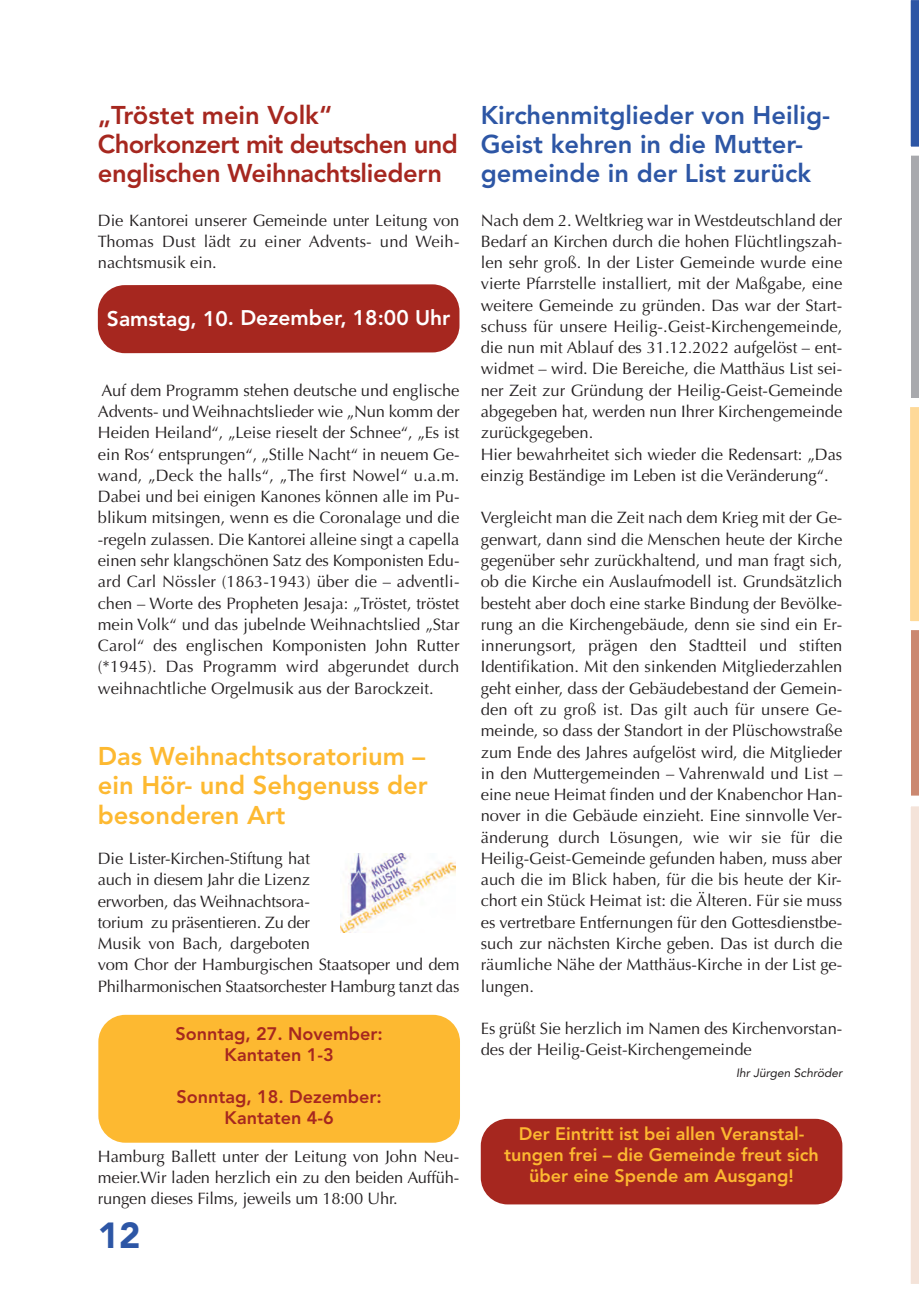
<style>
.page{position:relative;width:919px;height:1289px;background:#fff}
.page>*{position:absolute;margin:0;border:0;box-sizing:border-box;transform-origin:0 0}
.t1{font:900 36px "Avenir";color:#2d56a5}
.t2{font:800 25.5px/29.1px "Avenir";color:#2d56a5}
.t3{font:800 25.5px/29.1px "Avenir";letter-spacing:-.015em;color:#a6271f}
.t4{font:800 25.5px/29.1px "Avenir";color:#fdb931;text-align:justify}
.t5{font:800 21px "Avenir";letter-spacing:-.005em;color:#fff}
.t6{font:800 18px/21px "Avenir";color:#fdb931;text-align:center}
.t7{font:800 18px/21px "Avenir";color:#a6271f;text-align:center}
.t8{font:16.5px/21.3px "Optima";color:#231f20;text-align:justify}
.t9{font:italic 12px "Avenir";color:#231f20}
</style>
<div class="page">
<svg style="left:910px;top:0;width:8px;height:1284px"></svg>
<div style="left:98px;top:1014px;width:362px;height:128px;background:#fdb931;border-radius:27px"></div>
<img style="left:340px;top:853px;width:115px;height:79px">
<div style="left:98px;top:284px;width:361px;height:69px;background:#a6271f"></div>
<div style="left:480px;top:1118px;width:362px;height:86px;background:#a6271f;border-radius:27px"></div>
<h2 class="t3" style="left:98px;top:98px;width:361px">„Tröstet mein Volk“<br>Chorkonzert mit deutschen und englischen Weihnachtsliedern</h2>
<p class="t8" style="left:98px;top:209px;width:363px">Die Kantorei unserer Gemeinde unter Leitung von Thomas Dust lädt zu einer Advents- und Weih&shy;nachtsmusik ein.</p>
<p class="t5" style="left:107px;top:299px;width:345px">Samstag, 10. Dezember, 18:00 Uhr</p>
<p class="t8" style="left:98px;top:380px;width:363px">Auf dem Programm stehen deutsche und englische Advents- und Weihnachtslieder wie „Nun komm der Heiden Heiland“, „Leise rieselt der Schnee“, „Es ist ein Ros‘ entsprungen“, „Stille Nacht“ in neuem Ge&shy;wand, „Deck the halls“, „The first Nowel“ u.a.m.<br>Dabei und bei einigen Kanones können alle im Pu&shy;blikum mitsingen, wenn es die Coronalage und die -regeln zulassen. Die Kantorei alleine singt a capella einen sehr klangschönen Satz des Komponisten Edu&shy;ard Carl Nössler (1863-1943) über die – adventli&shy;chen – Worte des Propheten Jesaja: „Tröstet, tröstet mein Volk“ und das jubelnde Weihnachtslied „Star Carol“ des englischen Komponisten John Rutter (*1945). Das Programm wird abgerundet durch weihnachtliche Orgelmusik aus der Barockzeit.</p>
<h2 class="t4" style="left:98px;top:740px;width:331px">Das Weihnachtsoratorium – ein Hör- und Sehgenuss der besonderen Art</h2>
<p class="t8" style="left:98px;top:847px;width:363px;text-align:left">Die Lister-Kirchen-Stiftung hat<br>auch in diesem Jahr die Lizenz<br>erworben, das Weihnachtsora-<br>torium zu präsentieren. Zu der<br>Musik von Bach, dargeboten<br>vom Chor der Hamburgischen Staatsoper und dem Philharmonischen Staatsorchester Hamburg tanzt das</p>
<p class="t7" style="left:175px;top:1022px;width:209px">Sonntag, 27. November:<br>Kantaten 1-3</p>
<p class="t7" style="left:176px;top:1085px;width:207px">Sonntag, 18. Dezember:<br>Kantaten 4-6</p>
<p class="t8" style="left:98px;top:1145px;width:363px">Hamburg Ballett unter der Leitung von John Neu&shy;meier.Wir laden herzlich ein zu den beiden Auffüh&shy;rungen dieses Films, jeweils um 18:00 Uhr.</p>
<h1 class="t1" style="left:98px;top:1204px;width:44px">12</h1>
<h2 class="t2" style="left:480px;top:98px;width:351px">Kirchenmitglieder von Heilig-<br>Geist kehren in die Mutter&shy;gemeinde in der List zurück</h2>
<p class="t8" style="left:480px;top:209px;width:363px;text-align:left">Nach dem 2. Weltkrieg war in Westdeutschland der Bedarf an Kirchen durch die hohen Flüchtlingszah&shy;len sehr groß. In der Lister Gemeinde wurde eine vierte Pfarrstelle installiert, mit der Maßgabe, eine weitere Gemeinde zu gründen. Das war der Start&shy;schuss für unsere Heilig-.Geist-Kirchengemeinde, die nun mit Ablauf des 31.12.2022 aufgelöst – ent&shy;widmet – wird. Die Bereiche, die Matthäus List sei&shy;ner Zeit zur Gründung der Heilig-Geist-Gemeinde abgegeben hat, werden nun Ihrer Kirchengemeinde zurückgegeben.<br>Hier bewahrheitet sich wieder die Redensart: „Das einzig Beständige im Leben ist die Veränderung“.</p>
<p class="t8" style="left:480px;top:507px;width:363px">Vergleicht man die Zeit nach dem Krieg mit der Ge&shy;genwart, dann sind die Menschen heute der Kirche gegenüber sehr zurückhaltend, und man fragt sich, ob die Kirche ein Auslaufmodell ist. Grundsätzlich besteht aber doch eine starke Bindung der Bevölke&shy;rung an die Kirchengebäude, denn sie sind ein Er&shy;innerungsort, prägen den Stadtteil und stiften Identifikation. Mit den sinkenden Mitgliederzahlen geht einher, dass der Gebäudebestand der Gemein&shy;den oft zu groß ist. Das gilt auch für unsere Ge&shy;meinde, so dass der Standort in der Plüschowstraße zum Ende des Jahres aufgelöst wird, die Mitglieder in den Muttergemeinden – Vahrenwald und List – eine neue Heimat finden und der Knabenchor Han&shy;nover in die Gebäude einzieht. Eine sinnvolle Ver&shy;änderung durch Lösungen, wie wir sie für die Heilig-Geist-Gemeinde gefunden haben, muss aber auch die im Blick haben, für die bis heute der Kir&shy;chort ein Stück Heimat ist: die Älteren. Für sie muss es vertretbare Entfernungen für den Gottesdienstbe&shy;such zur nächsten Kirche geben. Das ist durch die räumliche Nähe der Matthäus-Kirche in der List ge&shy;lungen.</p>
<p class="t8" style="left:480px;top:1018px;width:363px">Es grüßt Sie herzlich im Namen des Kirchenvorstan&shy;des der Heilig-Geist-Kirchengemeinde</p>
<p class="t9" style="left:736px;top:1065px;width:108px">Ihr Jürgen Schröder</p>
<p class="t6" style="left:504px;top:1121px;width:316px">Der Eintritt ist bei allen Veranstal&shy;tungen frei – die Gemeinde freut sich über eine Spende am Ausgang!</p>
</div>
